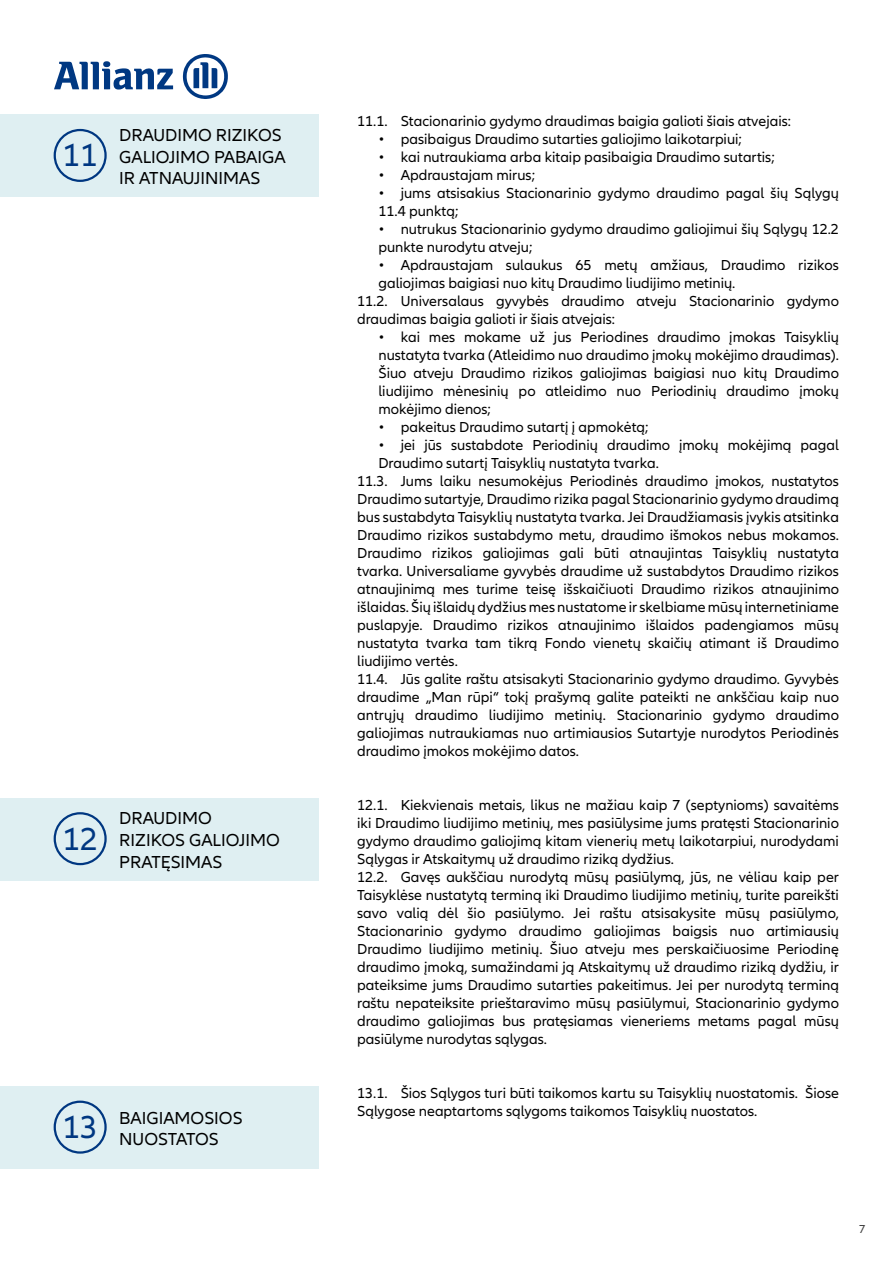
<style>
.page{position:relative;width:893px;height:1263px;background:#fff}
.page>*{position:absolute;margin:0;border:0;box-sizing:border-box;transform-origin:0 0}
.t1{font:33px "Allianz Neo";color:#003781}
.t2{font:18px/21.6px "Allianz Neo";color:#000}
.t3{font:15px/18px "Allianz Neo";color:#000}
.t4{font:12px "Allianz Neo";color:#414141}
</style>
<div class="page">
<svg style="left:54px;top:61px;width:119px;height:29px"></svg>
<svg style="left:183px;top:54px;width:45px;height:45px"></svg>
<div style="left:0;top:115px;width:318px;height:82px;background:#dfeff2"></div>
<div style="left:0;top:798px;width:318px;height:82px;background:#dfeff2"></div>
<div style="left:0;top:1086px;width:318px;height:83px;background:#dfeff2"></div>
<div style="left:54px;top:129px;width:53px;height:53px;border:2px solid #003781;border-radius:50%"></div>
<div style="left:54px;top:812px;width:53px;height:53px;border:2px solid #003781;border-radius:50%"></div>
<div style="left:54px;top:1100px;width:53px;height:54px;border:2px solid #003781;border-radius:50%"></div>
<h1 class="t1" style="left:62px;top:137px;width:37px">11</h1>
<p class="t2" style="left:119px;top:125px;width:168px">DRAUDIMO RIZIKOS<br>GALIOJIMO PABAIGA<br>IR ATNAUJINIMAS</p>
<h1 class="t1" style="left:62px;top:820px;width:37px">12</h1>
<p class="t2" style="left:119px;top:808px;width:162px">DRAUDIMO<br>RIZIKOS GALIOJIMO<br>PRATĘSIMAS</p>
<h1 class="t1" style="left:62px;top:1108px;width:37px">13</h1>
<p class="t2" style="left:119px;top:1107px;width:125px">BAIGIAMOSIOS<br>NUOSTATOS</p>
<p class="t3" style="left:357px;top:113px;width:435px">11.1. Stacionarinio gydymo draudimas baigia galioti šiais atvejais:</p>
<p class="t3" style="left:378px;top:131px;width:365px">• pasibaigus Draudimo sutarties galiojimo laikotarpiui;</p>
<p class="t3" style="left:378px;top:149px;width:398px">• kai nutraukiama arba kitaip pasibaigia Draudimo sutartis;</p>
<p class="t3" style="left:378px;top:167px;width:158px">• Apdraustajam mirus;</p>
<p class="t3" style="left:378px;top:185px;width:462px">• jums atsisakius Stacionarinio gydymo draudimo pagal šių Sąlygų<br>11.4 punktą;</p>
<p class="t3" style="left:378px;top:221px;width:462px">• nutrukus Stacionarinio gydymo draudimo galiojimui šių Sąlygų 12.2 punkte nurodytu atveju;</p>
<p class="t3" style="left:378px;top:257px;width:462px">• Apdraustajam sulaukus 65 metų amžiaus, Draudimo rizikos</p>
<p class="t3" style="left:378px;top:275px;width:359px">galiojimas baigiasi nuo kitų Draudimo liudijimo metinių.</p>
<p class="t3" style="left:357px;top:293px;width:483px">11.2. Universalaus gyvybės draudimo atveju Stacionarinio gydymo</p>
<p class="t3" style="left:357px;top:311px;width:259px">draudimas baigia galioti ir šiais atvejais:</p>
<p class="t3" style="left:378px;top:329px;width:462px;text-align:justify">• kai mes mokame už jus Periodines draudimo įmokas Taisyklių nustatyta tvarka (Atleidimo nuo draudimo įmokų mokėjimo draudimas).<br>Šiuo atveju Draudimo rizikos galiojimas baigiasi nuo kitų Draudimo liudijimo mėnesinių po atleidimo nuo Periodinių draudimo įmokų mokėjimo dienos;</p>
<p class="t3" style="left:378px;top:419px;width:272px">• pakeitus Draudimo sutartį į apmokėtą;</p>
<p class="t3" style="left:378px;top:437px;width:462px">• jei jūs sustabdote Periodinių draudimo įmokų mokėjimą pagal</p>
<p class="t3" style="left:378px;top:455px;width:282px">Draudimo sutartį Taisyklių nustatyta tvarka.</p>
<p class="t3" style="left:357px;top:473px;width:483px">11.3. Jums laiku nesumokėjus Periodinės draudimo įmokos, nustatytos</p>
<p class="t3" style="left:357px;top:491px;width:483px">Draudimo sutartyje, Draudimo rizika pagal Stacionarinio gydymo draudimą</p>
<p class="t3" style="left:357px;top:509px;width:483px">bus sustabdyta Taisyklių nustatyta tvarka. Jei Draudžiamasis įvykis atsitinka</p>
<p class="t3" style="left:357px;top:527px;width:483px">Draudimo rizikos sustabdymo metu, draudimo išmokos nebus mokamos.</p>
<p class="t3" style="left:357px;top:545px;width:483px">Draudimo rizikos galiojimas gali būti atnaujintas Taisyklių nustatyta</p>
<p class="t3" style="left:357px;top:563px;width:483px">tvarka. Universaliame gyvybės draudime už sustabdytos Draudimo rizikos</p>
<p class="t3" style="left:357px;top:581px;width:483px">atnaujinimą mes turime teisę išskaičiuoti Draudimo rizikos atnaujinimo</p>
<p class="t3" style="left:357px;top:599px;width:483px">išlaidas. Šių išlaidų dydžius mes nustatome ir skelbiame mūsų internetiniame</p>
<p class="t3" style="left:357px;top:617px;width:483px">puslapyje. Draudimo rizikos atnaujinimo išlaidos padengiamos mūsų</p>
<p class="t3" style="left:357px;top:635px;width:483px">nustatyta tvarka tam tikrą Fondo vienetų skaičių atimant iš Draudimo</p>
<p class="t3" style="left:357px;top:653px;width:102px">liudijimo vertės.</p>
<p class="t3" style="left:357px;top:671px;width:483px">11.4. Jūs galite raštu atsisakyti Stacionarinio gydymo draudimo. Gyvybės</p>
<p class="t3" style="left:357px;top:689px;width:483px">draudime „Man rūpi“ tokį prašymą galite pateikti ne ankščiau kaip nuo</p>
<p class="t3" style="left:357px;top:707px;width:483px">antrųjų draudimo liudijimo metinių. Stacionarinio gydymo draudimo</p>
<p class="t3" style="left:357px;top:725px;width:483px">galiojimas nutraukiamas nuo artimiausios Sutartyje nurodytos Periodinės</p>
<p class="t3" style="left:357px;top:743px;width:223px">draudimo įmokos mokėjimo datos.</p>
<p class="t3" style="left:357px;top:797px;width:483px">12.1. Kiekvienais metais, likus ne mažiau kaip 7 (septynioms) savaitėms iki Draudimo liudijimo metinių, mes pasiūlysime jums pratęsti Stacionarinio gydymo draudimo galiojimą kitam vienerių metų laikotarpiui, nurodydami Sąlygas ir Atskaitymų už draudimo riziką dydžius.<br>12.2. Gavęs aukščiau nurodytą mūsų pasiūlymą, jūs, ne vėliau kaip per Taisyklėse nustatytą terminą iki Draudimo liudijimo metinių, turite pareikšti savo valią dėl šio pasiūlymo. Jei raštu atsisakysite mūsų pasiūlymo, Stacionarinio gydymo draudimo galiojimas baigsis nuo artimiausių Draudimo liudijimo metinių. Šiuo atveju mes perskaičiuosime Periodinę draudimo įmoką, sumažindami ją Atskaitymų už draudimo riziką dydžiu, ir pateiksime jums Draudimo sutarties pakeitimus. Jei per nurodytą terminą raštu nepateiksite prieštaravimo mūsų pasiūlymui, Stacionarinio gydymo draudimo galiojimas bus pratęsiamas vieneriems metams pagal mūsų pasiūlyme nurodytas sąlygas.</p>
<p class="t3" style="left:357px;top:1085px;width:483px">13.1. Šios Sąlygos turi būti taikomos kartu su Taisyklių nuostatomis. Šiose<br>Sąlygose neaptartoms sąlygoms taikomos Taisyklių nuostatos.</p>
<p class="t4" style="left:859px;top:1222px;width:8px">7</p>
</div>
